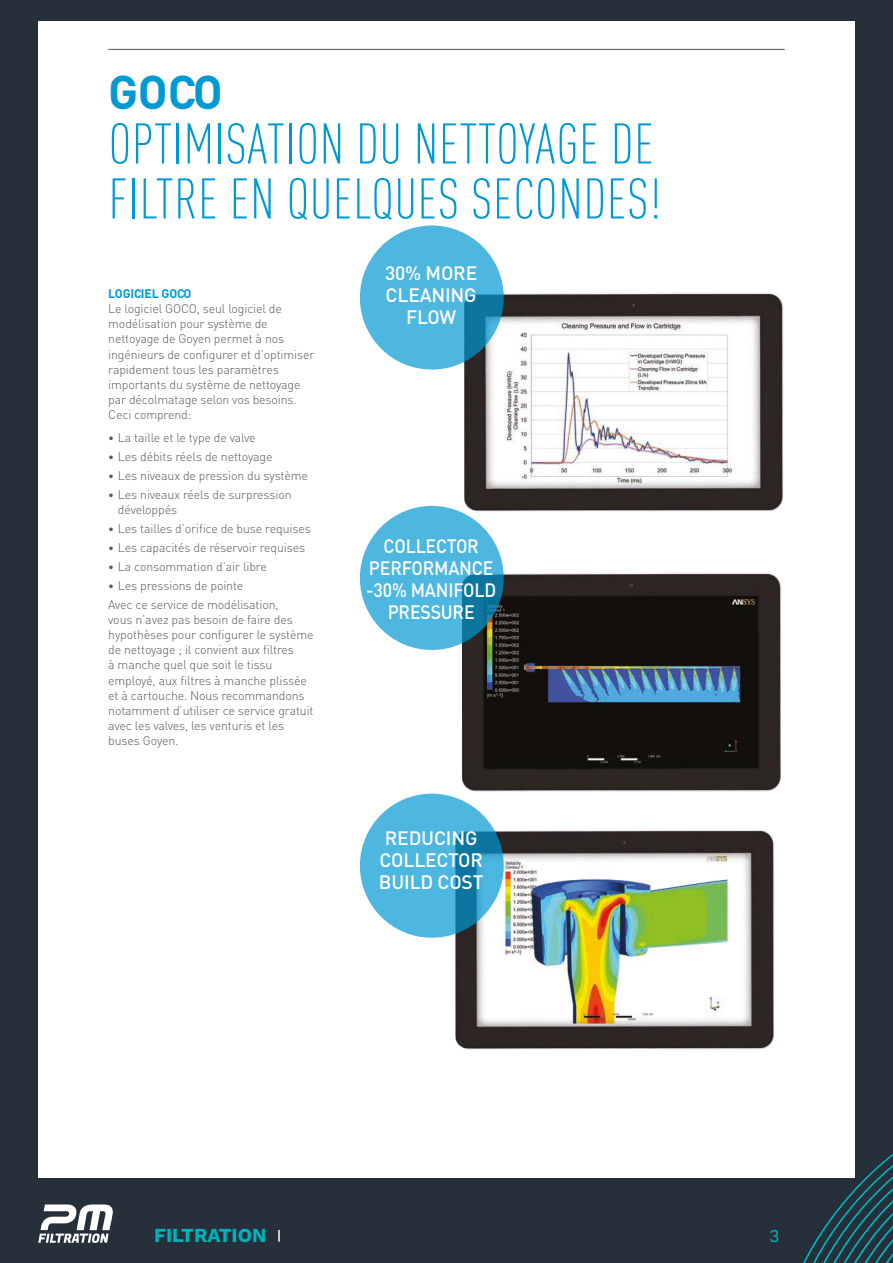
<style>
.page{position:relative;width:893px;height:1263px;background:#25303b}
.page>*{position:absolute;margin:0;border:0;box-sizing:border-box;transform-origin:0 0}
.t1{font:300 condensed 56.25px/54.9px "DINOT";letter-spacing:.01em;color:#0099d4}
.t2{font:700 46.65px "DIN";color:#0099d4}
.t3{font:700 19.5px "Work Sans";color:#00b3ba}
.t4{font:500 19.2px/22px "DIN";letter-spacing:-.01em;color:#fff;text-align:center}
.t5{font:500 19.2px/22px "DIN";letter-spacing:-.01em;color:#fff;text-align:center;scale:.92 1}
.t6{font:18px "Work Sans";color:#00b3ba}
.t7{font:300 12.3px/15.1px "DIN";letter-spacing:-.01em;color:#575756}
.s1{font-weight:700;color:#0099d4}
.s2{font-size:10.95px}
</style>
<div class="page">
<svg style="left:803px;top:1153px;width:90px;height:110px"></svg>
<svg style="left:278px;top:1230px;width:2px;height:12px"></svg>
<svg style="left:38px;top:1204px;width:75px;height:39px"></svg>
<div style="left:38px;top:21px;width:817px;height:1157px;background:#fff"></div>
<hr style="left:108px;top:49px;width:677px;height:1px;background:#575756">
<img style="left:462px;top:572px;width:319px;height:220px">
<img style="left:455px;top:830px;width:320px;height:219px">
<img style="left:464px;top:292px;width:320px;height:220px">
<svg style="left:360px;top:506px;width:144px;height:144px;background:#45aed7"></svg>
<svg style="left:360px;top:225px;width:144px;height:145px;background:#47b0d9"></svg>
<svg style="left:360px;top:794px;width:144px;height:144px;background:#43acd5"></svg>
<p class="t2" style="left:108px;top:61px;width:116px">GOCO</p>
<p class="t1" style="left:109px;top:117px;width:554px">OPTIMISATION DU NETTOYAGE DE<br>FILTRE EN QUELQUES SECONDES!</p>
<p class="t7" style="left:108px;top:286px;width:208px"><span class="s1">LOGICIEL GOCO<br></span>Le logiciel GOCO, seul logiciel de modélisation pour système de nettoyage de Goyen permet à nos ingénieurs de configurer et d’optimiser rapidement tous les paramètres importants du système de nettoyage par décolmatage selon vos besoins.<br>Ceci comprend:</p>
<p class="t7" style="left:108px;top:430px;width:149px"><span class="s2">•</span> La taille et le type de valve</p>
<p class="t7" style="left:108px;top:449px;width:166px"><span class="s2">•</span> Les débits réels de nettoyage</p>
<p class="t7" style="left:108px;top:468px;width:201px"><span class="s2">•</span> Les niveaux de pression du système</p>
<p class="t7" style="left:118px;top:487px;width:175px;text-indent:-10px"><span class="s2">•</span> Les niveaux réels de surpression développés</p>
<p class="t7" style="left:108px;top:521px;width:204px"><span class="s2">•</span> Les tailles d’orifice de buse requises</p>
<p class="t7" style="left:108px;top:540px;width:198px"><span class="s2">•</span> Les capacités de réservoir requises</p>
<p class="t7" style="left:108px;top:559px;width:160px"><span class="s2">•</span> La consommation d’air libre</p>
<p class="t7" style="left:108px;top:576px;width:172px;line-height:19px"><span class="s2">•</span> Les pressions de pointe<br>Avec ce service de modélisation,</p>
<p class="t7" style="left:108px;top:612px;width:207px">vous n’avez pas besoin de faire des hypothèses pour configurer le système de nettoyage ; il convient aux filtres<br>à manche quel que soit le tissu employé, aux filtres à manche plissée et à cartouche. Nous recommandons notamment d’utiliser ce service gratuit avec les valves, les venturis et les buses Goyen.</p>
<p class="t4" style="left:385px;top:262px;width:94px">30% MORE<br>CLEANING<br>FLOW</p>
<p class="t5" style="left:366px;top:534px;width:143px">COLLECTOR<br>PERFORMANCE -30% MANIFOLD<br>PRESSURE</p>
<p class="t4" style="left:379px;top:826px;width:106px">REDUCING<br>COLLECTOR<br>BUILD COST</p>
<h3 class="t3" style="left:154px;top:1224px;width:114px">FILTRATION</h3>
<h3 class="t6" style="left:769px;top:1225px;width:12px">3</h3>
</div>
